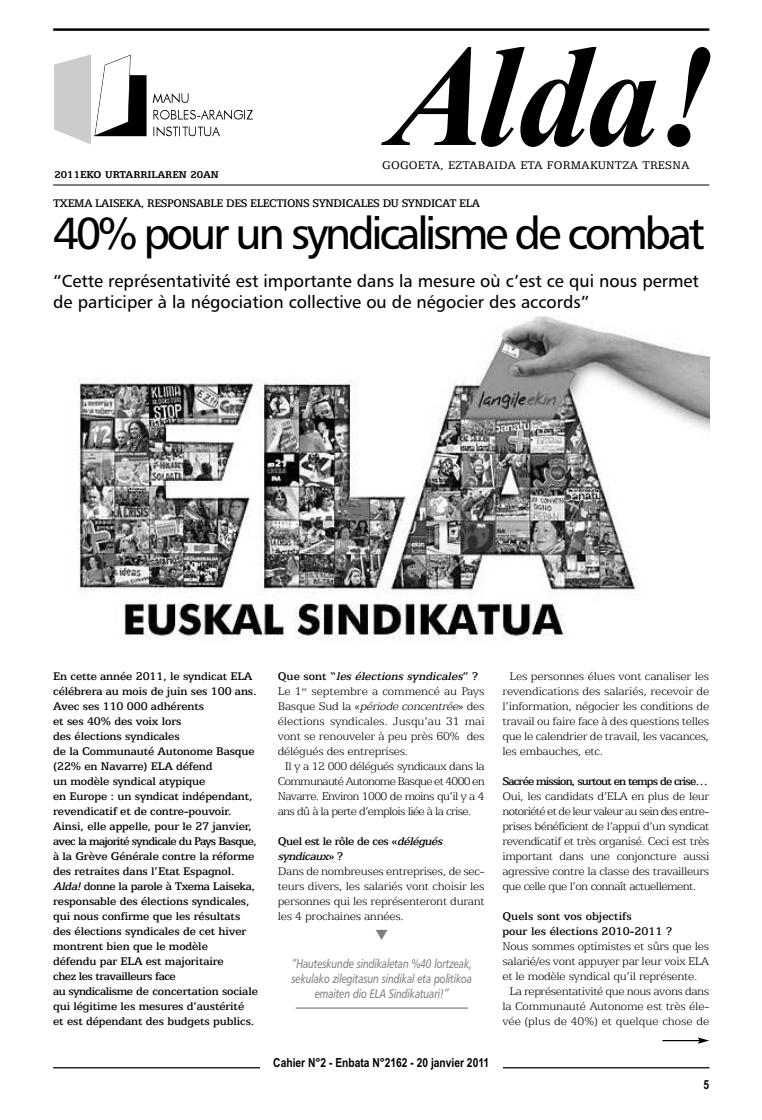
<style>
.page{position:relative;width:762px;height:1120px;background:#fff}
.page>*{position:absolute;margin:0;border:0;box-sizing:border-box;transform-origin:0 0}
.t1{font:italic 700 144.62px "Times New Roman";color:#000}
.t2{font:45px "Humanist 777 BT Roman B";letter-spacing:-.075em;color:#000}
.t3{font:17.5px/21px "Humanist 777 BT Roman B";color:#000}
.t4{font:300 12.5px/15px "Egyptian 505 BT";letter-spacing:-.02em;color:#000;text-align:justify}
.t5{font:500 12.5px/15px "Egyptian 505 BT";letter-spacing:-.01em;color:#000}
.t6{font:12.5px/15px "Humanist 777 BT Italic B";letter-spacing:-.015em;color:#808080;text-align:center;scale:.8 1}
.t7{font:500 12.5px "Egyptian 505 BT";letter-spacing:-.03em;color:#000;scale:.96 1}
.t8{font:700 12.5px "Arial Narrow";color:#000}
.t9{font:12.5px "Egyptian 505 BT";letter-spacing:.015em;color:#000}
.t10{font:500 12.5px "Egyptian 505 BT";letter-spacing:-.07em;color:#000}
.t11{font:300 12.5px "Egyptian 505 BT";letter-spacing:-.055em;color:#000}
.t12{font:300 12.5px "Egyptian 505 BT";letter-spacing:-.05em;color:#000}
.t13{font:italic 300 12.5px "Egyptian 505 BT";color:#000}
.t14{font:italic 500 12.5px "Egyptian 505 BT";color:#000}
.t15{font:300 12.5px "Egyptian 505 BT";letter-spacing:-.04em;color:#000}
.t16{font:300 12.5px "Egyptian 505 BT";letter-spacing:-.06em;color:#000}
.t17{font:700 11.25px "Egyptian 505 BT";color:#000}
.s1{font-style:italic}
.s2{font-style:normal}
.s3{font-weight:500}
.s4{font-weight:500;font-style:italic}
</style>
<div class="page">
<hr style="left:53px;top:1067px;width:656px;height:1px;background:#000">
<div style="left:260px;top:1052px;width:242px;height:23px;background:#fff"></div>
<hr style="left:53px;top:28px;width:656px;height:3px;background:#000">
<hr style="left:53px;top:185px;width:656px;height:1px;background:#000">
<svg style="left:54px;top:54px;width:92px;height:91px"></svg>
<svg style="left:153px;top:127px;width:67px;height:9px"></svg>
<svg style="left:153px;top:110px;width:100px;height:10px"></svg>
<svg style="left:153px;top:93px;width:35px;height:10px"></svg>
<hr style="left:662px;top:1040px;width:37px;height:1px;background:#000">
<svg style="left:697px;top:1037px;width:12px;height:7px"></svg>
<img style="left:78px;top:317px;width:631px;height:323px">
<hr style="left:295px;top:1007px;width:173px;height:2px;background:#808080">
<p class="t17" style="left:54px;top:170px;width:166px">2011EKO URTARRILAREN 20AN</p>
<h1 class="t1" style="left:389px;top:10px;width:328px">Alda!</h1>
<p class="t9" style="left:382px;top:161px;width:309px">GOGOETA, EZTABAIDA ETA FORMAKUNTZA TRESNA</p>
<p class="t7" style="left:53px;top:198px;width:446px">TXEMA LAISEKA, RESPONSABLE DES ELECTIONS SYNDICALES DU SYNDICAT ELA</p>
<h2 class="t2" style="left:53px;top:215px;width:653px">40% pour un syndicalisme de combat</h2>
<h3 class="t3" style="left:53px;top:272px;width:647px">“Cette représentativité est importante dans la mesure où c’est ce qui nous permet de participer à la négociation collective ou de négocier des accords”</h3>
<p class="t5" style="left:53px;top:670px;width:206px">En cette année 2011, le syndicat ELA célébrera au mois de juin ses 100 ans.<br>Avec ses 110 000 adhérents<br>et ses 40% des voix lors<br>des élections syndicales<br>de la Communauté Autonome Basque (22% en Navarre) ELA défend<br>un modèle syndical atypique<br>en Europe : un syndicat indépendant, revendicatif et de contre-pouvoir.<br>Ainsi, elle appelle, pour le 27 janvier, avec la majorité syndicale du Pays Basque, à la Grève Générale contre la réforme des retraites dans l’Etat Espagnol.<br><span class="s1">Alda!</span>donne la parole à Txema Laiseka, responsable des élections syndicales, qui nous confirme que les résultats des élections syndicales de cet hiver montrent bien que le modèle<br>défendu par ELA est majoritaire<br>chez les travailleurs face<br>au syndicalisme de concertation sociale qui légitime les mesures d’austérité et est dépendant des budgets publics.</p>
<p class="t14" style="left:278px;top:672px;width:202px"><span class="s2">Q u e s o n t “</span> les élections syndicales<span class="s2">” ?</span></p>
<p class="t4" style="left:278px;top:685px;width:208px">Le 1<sup>er</sup> septembre a commencé au Pays</p>
<p class="t13" style="left:278px;top:702px;width:208px"><span class="s2">B a s q u e S u d l a «</span> période concentrée<span class="s2">» d e s</span></p>
<p class="t4" style="left:278px;top:715px;width:208px">élections syndicales. Jusqu’au 31 mai</p>
<p class="t4" style="left:278px;top:730px;width:208px">vont se renouveler à peu près 60% des</p>
<p class="t4" style="left:278px;top:745px;width:132px">délégués des entreprises.</p>
<p class="t15" style="left:285px;top:762px;width:201px">Il y a 12 000 délégués syndicaux dans la</p>
<p class="t16" style="left:278px;top:777px;width:208px">Communauté Autonome Basque et 4000 en</p>
<p class="t12" style="left:278px;top:792px;width:208px">Navarre. Environ 1000 de moins qu’il y a 4</p>
<p class="t11" style="left:278px;top:807px;width:195px">ans dû à la perte d’emplois liée à la crise.</p>
<p class="t4" style="left:278px;top:835px;width:208px;text-align:left"><span class="s3">Quel est le rôle de ces «</span><span class="s4">délégués syndicaux</span><span class="s3">» ?<br></span>Dans de nombreuses entreprises, de sec&shy;teurs divers, les salariés vont choisir les personnes qui les représenteront durant les 4 prochaines années.</p>
<p class="t6" style="left:291px;top:957px;width:227px">“Hauteskunde sindikaletan %40 lortzeak, sekulako zilegitasun sindikal eta politikoa emaiten dio ELA Sindikatuari!”</p>
<p class="t8" style="left:273px;top:1058px;width:217px">Cahier N°2 - Enbata N°2162 - 20 janvier 2011</p>
<p class="t4" style="left:502px;top:670px;width:208px;text-indent:7px">Les personnes élues vont canaliser les revendications des salariés, recevoir de l’information, négocier les conditions de travail ou faire face à des questions telles que le calendrier de travail, les vacances, les embauches, etc.</p>
<p class="t10" style="left:502px;top:777px;width:207px">Sacrée mission, surtout en temps de crise…</p>
<p class="t4" style="left:502px;top:790px;width:208px">Oui, les candidats d’ELA en plus de leur notoriété et de leur valeur au sein des entre&shy;prises bénéficient de l’appui d’un syndicat revendicatif et très organisé. Ceci est très important dans une conjoncture aussi agressive contre la classe des travailleurs que celle que l’on connaît actuellement.</p>
<p class="t5" style="left:502px;top:910px;width:171px">Quels sont vos objectifs<br>pour les élections 2010-2011 ?</p>
<p class="t4" style="left:502px;top:940px;width:208px">Nous sommes optimistes et sûrs que les</p>
<p class="t4" style="left:502px;top:955px;width:208px">salarié/es vont appuyer par leur voix ELA</p>
<p class="t4" style="left:502px;top:970px;width:196px">et le modèle syndical qu’il représente.</p>
<p class="t4" style="left:509px;top:985px;width:201px">La représentativité que nous avons dans</p>
<p class="t4" style="left:502px;top:1000px;width:208px">la Communauté Autonome est très éle-</p>
<p class="t4" style="left:502px;top:1015px;width:208px">vée (plus de 40%) et quelque chose de</p>
<p class="t8" style="left:703px;top:1080px;width:7px">5</p>
</div>
